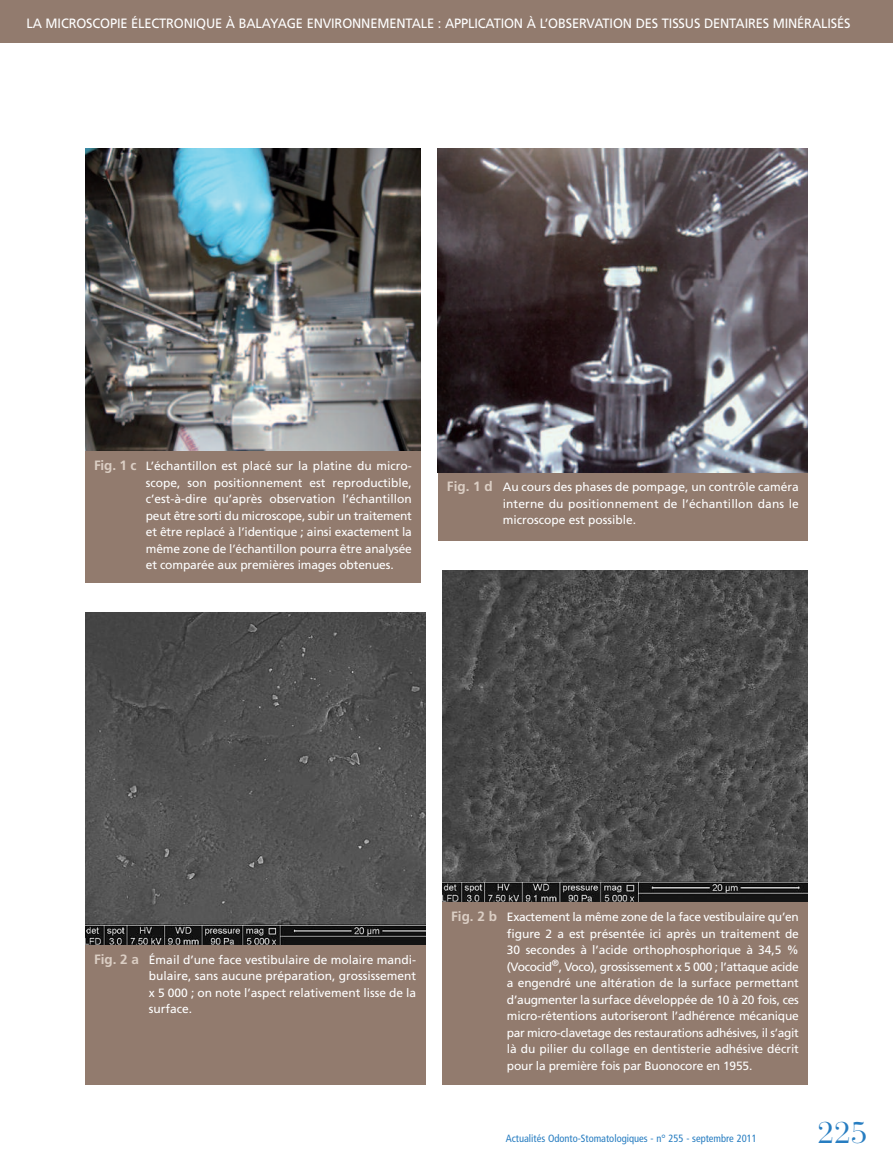
<style>
.page{position:relative;width:893px;height:1170px;background:#fff}
.page>*{position:absolute;margin:0;border:0;box-sizing:border-box;transform-origin:0 0}
.t1{font:30px "Bauer Bodoni";color:#277dc1}
.t2{font:13.5px "Frutiger";letter-spacing:-.01em;color:#fff;scale:.95 1}
.t3{font:12px/16.5px "Frutiger";letter-spacing:-.005em;color:#fff;text-align:justify}
.t4{font:condensed 10.5px "Frutiger";color:#277dc1}
.s1{font-weight:700;font-size:13.5px;color:#dbcec4}
</style>
<div class="page">
<div style="left:0;top:0;width:893px;height:43px;background:#927b6e"></div>
<div style="left:85px;top:442px;width:336px;height:141px;background:#927b6e"></div>
<img style="left:85px;top:149px;width:336px;height:302px">
<div style="left:438px;top:463px;width:370px;height:77px;background:#927b6e"></div>
<img style="left:438px;top:149px;width:370px;height:323px">
<div style="left:442px;top:893px;width:366px;height:191px;background:#927b6e"></div>
<img style="left:442px;top:570px;width:366px;height:331px">
<div style="left:85px;top:935px;width:340px;height:149px;background:#927b6e"></div>
<img style="left:85px;top:612px;width:340px;height:332px">
<p class="t2" style="left:26px;top:18px;width:869px">LA MICROSCOPIE ÉLECTRONIQUE À BALAYAGE ENVIRONNEMENTALE : APPLICATION À L’OBSERVATION DES TISSUS DENTAIRES MINÉRALISÉS</p>
<p class="t3" style="left:146px;top:458px;width:268px;text-indent:-52px"><span class="s1">Fig. 1 c</span> L’échantillon est placé sur la platine du micro&shy;scope, son positionnement est reproductible, c’est-à-dire qu’après observation l’échantillon peut être sorti du microscope, subir un traitement et être replacé à l’identique ; ainsi exactement la même zone de l’échantillon pourra être analysée et comparée aux premières images obtenues.</p>
<p class="t3" style="left:503px;top:480px;width:298px;text-indent:-56px"><span class="s1">Fig. 1 d</span> Au cours des phases de pompage, un contrôle caméra interne du positionnement de l’échantillon dans le microscope est possible.</p>
<p class="t3" style="left:149px;top:952px;width:269px;text-indent:-55px"><span class="s1">Fig. 2 a</span> Émail d’une face vestibulaire de molaire mandi&shy;bulaire, sans aucune préparation, grossissement x 5 000 ; on note l’aspect relativement lisse de la surface.</p>
<p class="t3" style="left:507px;top:909px;width:293px;text-indent:-56px"><span class="s1">Fig. 2 b</span> Exactement la même zone de la face vestibulaire qu’en figure 2 a est présentée ici après un traitement de 30 secondes à l’acide orthophosphorique à 34,5 % (Vococid<sup>®</sup>, Voco), grossissement x 5 000 ; l’attaque acide a engendré une altération de la surface permettant d’augmenter la surface développée de 10 à 20 fois, ces micro-rétentions autoriseront l’adhérence mécanique par micro-clavetage des restaurations adhésives, il s’agit là du pilier du collage en dentisterie adhésive décrit pour la première fois par Buonocore en 1955.</p>
<p class="t4" style="left:506px;top:1134px;width:253px">Actualités Odonto-Stomatologiques - n° 255 - septembre 2011</p>
<h1 class="t1" style="left:817px;top:1121px;width:52px">225</h1>
</div>
